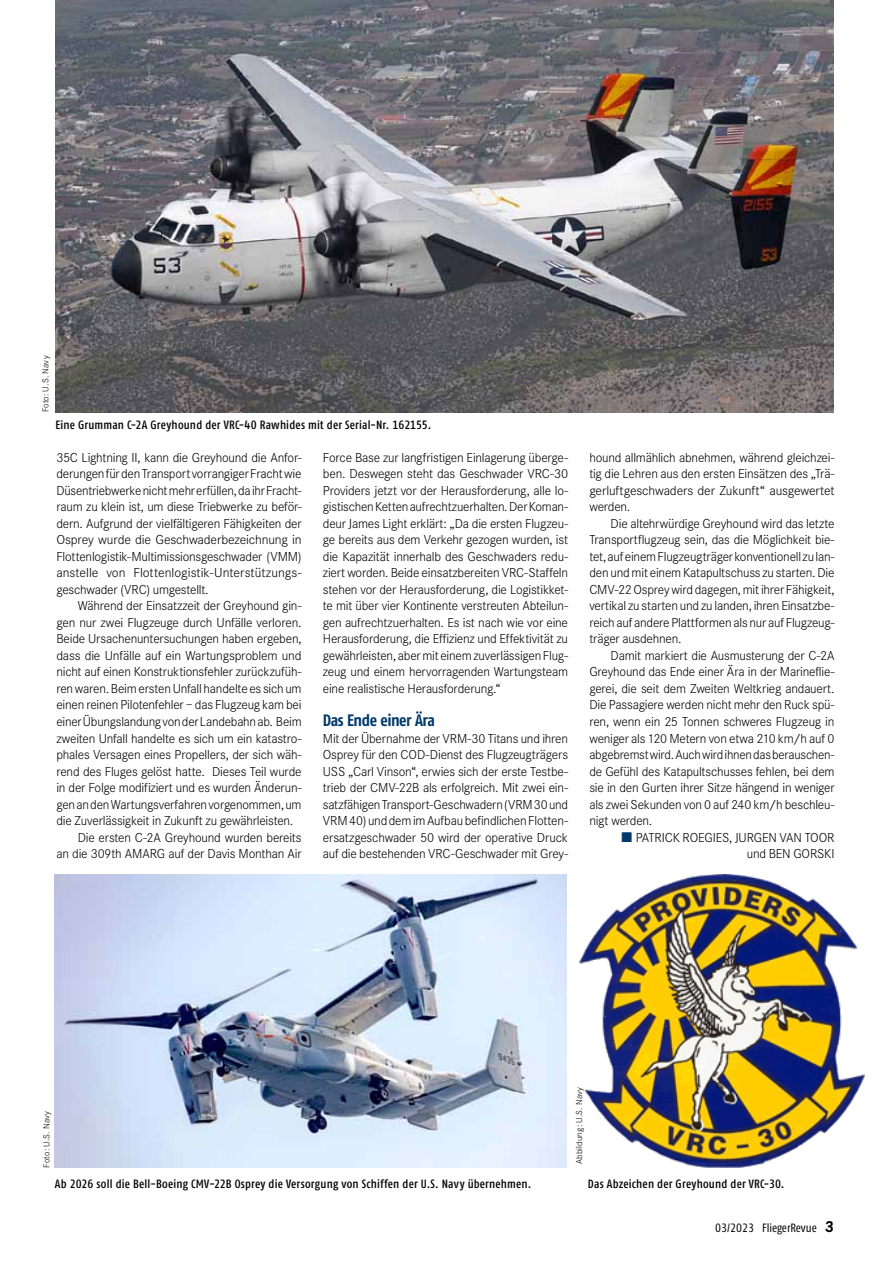
<style>
.page{position:relative;width:893px;height:1263px;background:#fff}
.page>*{position:absolute;margin:0;border:0;box-sizing:border-box;transform-origin:0 0}
.t1{font:16.5px "Fago Co Bold Tf";letter-spacing:-.03em;color:#00396b}
.t2{font:300 13.5px/16.5px "Corporate S";letter-spacing:-.015em;color:#000;text-align:justify}
.t3{font:12px "Fago Co Med Tf";letter-spacing:.015em;color:#000}
.t4{font:12px "Fago Co Regular Tf";color:#000}
.t5{font:300 9px "Corporate S";letter-spacing:.025em;color:#000}
.s1{font-family:"Corporate S";font-weight:700;font-size:16.5px}
</style>
<div class="page">
<img style="left:55px;top:0;width:778px;height:412px">
<img style="left:55px;top:874px;width:512px;height:294px">
<img style="left:579px;top:874px;width:285px;height:294px">
<p class="t5" style="left:41px;top:412px;width:58px;rotate:-90deg">Foto: U.S. Navy</p>
<p class="t3" style="left:55px;top:418px;width:377px">Eine Grumman C-2A Greyhound der VRC-40 Rawhides mit der Serial-Nr. 162155.</p>
<p class="t2" style="left:56px;top:449px;width:247px">35C Lightning II, kann die Greyhound die Anfor&shy;derungen für den Transport vorrangiger Fracht wie Düsentriebwerke nicht mehr erfüllen, da ihr Fracht&shy;raum zu klein ist, um diese Triebwerke zu beför&shy;dern. Aufgrund der vielfältigeren Fähigkeiten der Osprey wurde die Geschwaderbezeichnung in Flottenlogistik-Multimissionsgeschwader (VMM) anstelle von Flottenlogistik-Unterstützungs&shy;geschwader (VRC) umgestellt.</p>
<p class="t2" style="left:78px;top:598px;width:225px">Während der Einsatzzeit der Greyhound gin-</p>
<p class="t2" style="left:56px;top:614px;width:247px">gen nur zwei Flugzeuge durch Unfälle verloren.</p>
<p class="t2" style="left:56px;top:631px;width:247px">Beide Ursachenuntersuchungen haben ergeben,</p>
<p class="t2" style="left:56px;top:647px;width:247px">dass die Unfälle auf ein Wartungsproblem und</p>
<p class="t2" style="left:56px;top:664px;width:247px">nicht auf einen Konstruktionsfehler zurückzufüh-</p>
<p class="t2" style="left:56px;top:680px;width:247px">ren waren. Beim ersten Unfall handelte es sich um</p>
<p class="t2" style="left:56px;top:697px;width:247px">einen reinen Pilotenfehler – das Flugzeug kam bei</p>
<p class="t2" style="left:56px;top:713px;width:247px">einer Übungslandung von der Landebahn ab. Beim</p>
<p class="t2" style="left:56px;top:730px;width:247px">zweiten Unfall handelte es sich um ein katastro-</p>
<p class="t2" style="left:56px;top:746px;width:247px">phales Versagen eines Propellers, der sich wäh-</p>
<p class="t2" style="left:56px;top:763px;width:247px">rend des Fluges gelöst hatte. Dieses Teil wurde</p>
<p class="t2" style="left:56px;top:779px;width:247px">in der Folge modifiziert und es wurden Änderun-</p>
<p class="t2" style="left:56px;top:796px;width:247px">gen an den Wartungsverfahren vorgenommen, um</p>
<p class="t2" style="left:56px;top:812px;width:239px">die Zuverlässigkeit in Zukunft zu gewährleisten.</p>
<p class="t2" style="left:78px;top:829px;width:225px">Die ersten C-2A Greyhound wurden bereits</p>
<p class="t2" style="left:56px;top:845px;width:247px">an die 309th AMARG auf der Davis Monthan Air</p>
<p class="t2" style="left:323px;top:449px;width:247px">Force Base zur langfristigen Einlagerung überge&shy;ben. Deswegen steht das Geschwader VRC-30<br>Providers jetzt vor der Herausforderung, alle lo&shy;gistischen Ketten aufrechtzuerhalten. Der Koman&shy;deur James Light erklärt: „Da die ersten Flugzeu&shy;ge bereits aus dem Verkehr gezogen wurden, ist die Kapazität innerhalb des Geschwaders redu&shy;ziert worden. Beide einsatzbereiten VRC-Staffeln stehen vor der Herausforderung, die Logistikket&shy;te mit über vier Kontinente verstreuten Abteilun&shy;gen aufrechtzuerhalten. Es ist nach wie vor eine Herausforderung, die Effizienz und Effektivität zu gewährleisten, aber mit einem zuverlässigen Flug&shy;zeug und einem hervorragenden Wartungsteam eine realistische Herausforderung.“</p>
<p class="t1" style="left:323px;top:710px;width:114px">Das Ende einer Ära</p>
<p class="t2" style="left:323px;top:730px;width:247px">Mit der Übernahme der VRM-30 Titans und ihren Osprey für den COD-Dienst des Flugzeugträgers USS „Carl Vinson“, erwies sich der erste Testbe&shy;trieb der CMV-22B als erfolgreich. Mit zwei ein&shy;satzfähigen Transport-Geschwadern (VRM 30 und VRM 40) und dem im Aufbau befindlichen Flotten&shy;ersatzgeschwader 50 wird der operative Druck auf die bestehenden VRC-Geschwader mit Grey-</p>
<p class="t2" style="left:589px;top:449px;width:247px">hound allmählich abnehmen, während gleichzei&shy;tig die Lehren aus den ersten Einsätzen des „Trä&shy;gerluftgeschwaders der Zukunft“ ausgewertet werden.</p>
<p class="t2" style="left:589px;top:515px;width:247px;text-indent:21px">Die altehrwürdige Greyhound wird das letzte Transportflugzeug sein, das die Möglichkeit bie&shy;tet, auf einem Flugzeugträger konventionell zu lan&shy;den und mit einem Katapultschuss zu starten. Die CMV-22 Osprey wird dagegen, mit ihrer Fähigkeit, vertikal zu starten und zu landen, ihren Einsatzbe&shy;reich auf andere Plattformen als nur auf Flugzeug&shy;träger ausdehnen.</p>
<p class="t2" style="left:589px;top:647px;width:247px;text-indent:21px">Damit markiert die Ausmusterung der C-2A Greyhound das Ende einer Ära in der Marineflie&shy;gerei, die seit dem Zweiten Weltkrieg andauert.<br>Die Passagiere werden nicht mehr den Ruck spü&shy;ren, wenn ein 25 Tonnen schweres Flugzeug in weniger als 120 Metern von etwa 210 km/h auf 0 abgebremst wird. Auch wird ihnen das berauschen&shy;de Gefühl des Katapultschusses fehlen, bei dem sie in den Gurten ihrer Sitze hängend in weniger als zwei Sekunden von 0 auf 240 km/h beschleu&shy;nigt werden.</p>
<p class="t2" style="left:636px;top:829px;width:200px;text-align:right">PATRICK ROEGIES, JURGEN VAN TOOR und BEN GORSKI</p>
<p class="t5" style="left:42px;top:1168px;width:58px;rotate:-90deg">Foto: U.S. Navy</p>
<p class="t3" style="left:55px;top:1177px;width:478px">Ab 2026 soll die Bell-Boeing CMV-22B Osprey die Versorgung von Schiffen der U.S. Navy übernehmen.</p>
<p class="t5" style="left:574px;top:1164px;width:79px;rotate:-90deg">Abbildung: U.S. Navy</p>
<p class="t3" style="left:588px;top:1177px;width:198px">Das Abzeichen der Greyhound der VRC-30.</p>
<p class="t4" style="left:715px;top:1221px;width:120px">03/2023 FliegerRevue <span class="s1">3</span></p>
</div>
